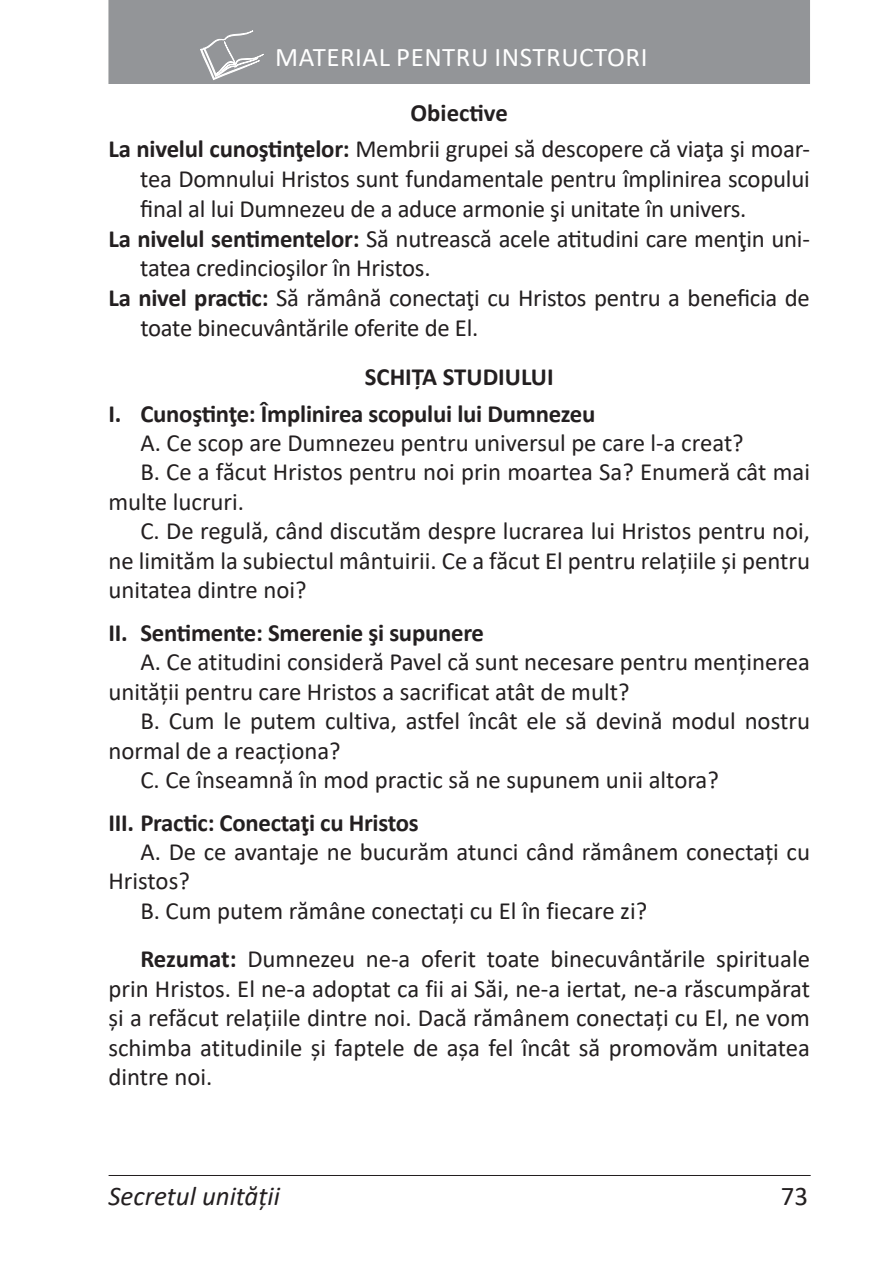
<style>
.page{position:relative;width:893px;height:1276px;background:#fff}
.page>*{position:absolute;margin:0;border:0;box-sizing:border-box;transform-origin:0 0}
.t1{font:27px "Calibri";letter-spacing:.02em;color:#fff}
.t2{font:italic 27px "Calibri";color:#231f20}
.t3{font:27px "Calibri";color:#231f20}
.t4{font:24.75px/29.5px "Calibri";color:#231f20;text-align:center}
.t5{font:700 24.75px/36.2px "Calibri";letter-spacing:-.01em;color:#231f20}
.s1{font-weight:700}
</style>
<div class="page">
<hr style="left:109px;top:1175px;width:702px;height:1px;background:#231f20">
<div style="left:108px;top:0;width:702px;height:84px;background:#939598"></div>
<svg style="left:200px;top:30px;width:64px;height:50px"></svg>
<p class="t1" style="left:275px;top:39px;width:374px">MATERIAL PENTRU INSTRUCTORI</p>
<p class="t4" style="left:108px;top:94px;width:701px;line-height:36.2px"><span class="s1">Obiective<br>La nivelul cunoştinţelor:</span> Membrii grupei să descopere că viaţa şi moar-</p>
<p class="t4" style="left:140px;top:163px;width:671px">tea Domnului Hristos sunt fundamentale pentru împlinirea scopului</p>
<p class="t4" style="left:140px;top:193px;width:608px">final al lui Dumnezeu de a aduce armonie şi unitate în univers.</p>
<p class="t4" style="left:108px;top:223px;width:703px"><span class="s1">La nivelul sentimentelor:</span> Să nutrească acele atitudini care menţin uni-</p>
<p class="t4" style="left:140px;top:253px;width:292px">tatea credincioşilor în Hristos.</p>
<p class="t4" style="left:108px;top:283px;width:703px"><span class="s1">La nivel practic:</span> Să rămână conectaţi cu Hristos pentru a beneficia de</p>
<p class="t4" style="left:140px;top:313px;width:340px">toate binecuvântările oferite de El.</p>
<p class="t5" style="left:108px;top:358px;width:488px;text-indent:256px">SCHIŢA STUDIULUI<br>I. Cunoştinţe: Împlinirea scopului lui Dumnezeu</p>
<p class="t4" style="left:140px;top:427px;width:605px">A. Ce scop are Dumnezeu pentru universul pe care l-a creat?</p>
<p class="t4" style="left:140px;top:457px;width:671px">B. Ce a făcut Hristos pentru noi prin moartea Sa? Enumeră cât mai</p>
<p class="t4" style="left:108px;top:486px;width:137px">multe lucruri.</p>
<p class="t4" style="left:140px;top:516px;width:671px">C. De regulă, când discutăm despre lucrarea lui Hristos pentru noi,</p>
<p class="t4" style="left:108px;top:545px;width:703px">ne limităm la subiectul mântuirii. Ce a făcut El pentru relaţiile şi pentru</p>
<p class="t4" style="left:108px;top:574px;width:200px">unitatea dintre noi?</p>
<p class="t5" style="left:108px;top:614px;width:377px">II. Sentimente: Smerenie şi supunere</p>
<p class="t4" style="left:108px;top:646px;width:703px;text-align:left;text-indent:32px">A. Ce atitudini consideră Pavel că sunt necesare pentru menţinerea unităţii pentru care Hristos a sacrificat atât de mult?</p>
<p class="t4" style="left:140px;top:705px;width:671px">B. Cum le putem cultiva, astfel încât ele să devină modul nostru</p>
<p class="t4" style="left:108px;top:735px;width:234px">normal de a reacţiona?</p>
<p class="t4" style="left:140px;top:764px;width:580px">C. Ce înseamnă în mod practic să ne supunem unii altora?</p>
<p class="t5" style="left:108px;top:804px;width:312px">III. Practic: Conectaţi cu Hristos</p>
<p class="t4" style="left:140px;top:836px;width:671px">A. De ce avantaje ne bucurăm atunci când rămânem conectaţi cu</p>
<p class="t4" style="left:108px;top:866px;width:83px">Hristos?</p>
<p class="t4" style="left:140px;top:895px;width:508px">B. Cum putem rămâne conectaţi cu El în fiecare zi?</p>
<p class="t4" style="left:108px;top:944px;width:703px;text-align:justify;text-indent:32px"><span class="s1">Rezumat:</span> Dumnezeu ne-a oferit toate binecuvântările spirituale prin Hristos. El ne-a adoptat ca fii ai Săi, ne-a iertat, ne-a răscumpărat şi a refăcut relaţiile dintre noi. Dacă rămânem conectaţi cu El, ne vom schimba atitudinile şi faptele de aşa fel încât să promovăm unitatea dintre noi.</p>
<p class="t2" style="left:108px;top:1177px;width:173px">Secretul unității</p>
<p class="t3" style="left:781px;top:1177px;width:29px">73</p>
</div>
